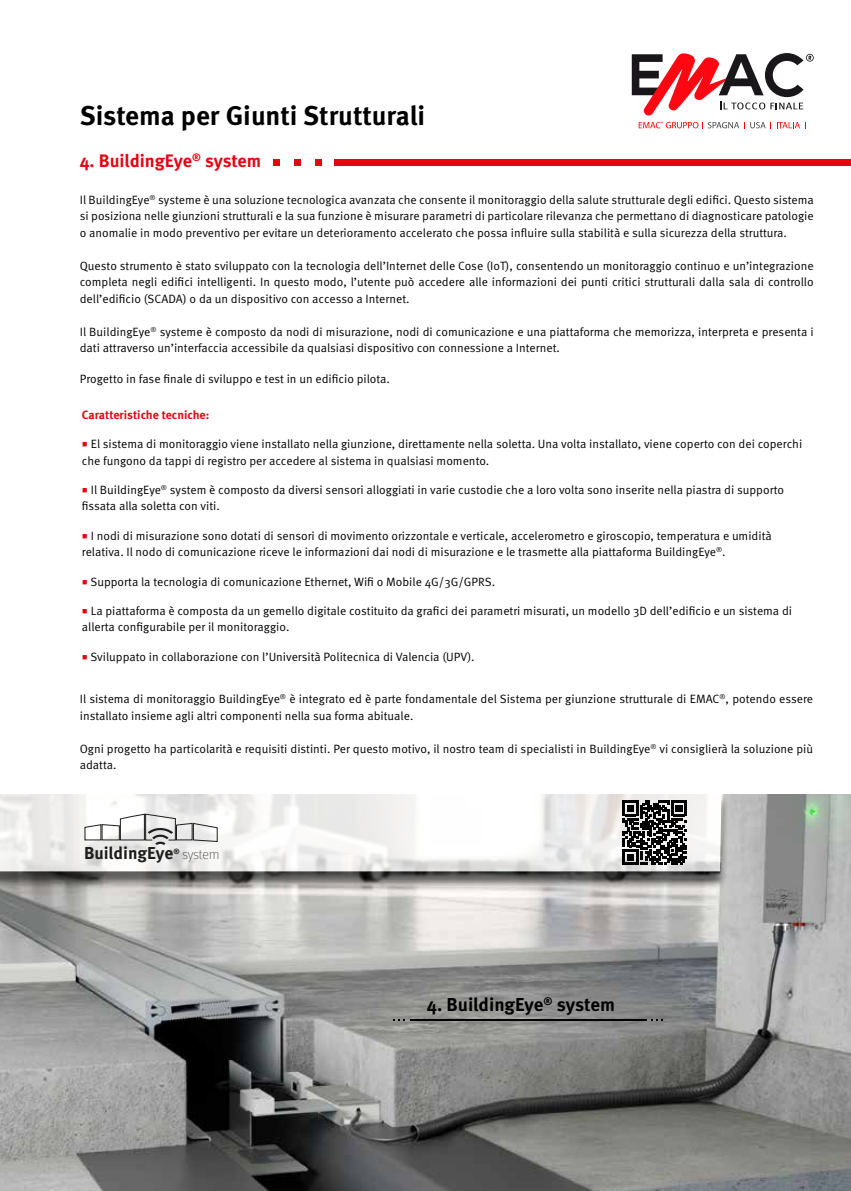
<style>
.page{position:relative;width:851px;height:1191px;background:#fff}
.page>*{position:absolute;margin:0;border:0;box-sizing:border-box;transform-origin:0 0}
.t1{font:700 27px "Meta Pro";color:#000}
.t2{font:700 18.6px "Meta Pro";letter-spacing:-.005em;color:#000}
.t3{font:700 18px "Meta Pro";letter-spacing:-.005em;color:#e30613}
.t4{font:700 17.25px "Meta Pro";letter-spacing:-.005em;color:#1d1d1b}
.t5{font:100 13.95px "Meta Pro";letter-spacing:-.005em;color:#1d1d1b}
.t6{font:12px/16.5px "Meta Pro Norm";color:#000}
.t7{font:700 12px "Meta Pro";color:#e30613}
.s1{font-family:"Minion Pro";font-size:15px;color:#e30613}
</style>
<div class="page">
<svg style="left:638px;top:121px;width:162px;height:7px"></svg>
<svg style="left:631px;top:53px;width:182px;height:62px"></svg>
<div style="left:315px;top:160px;width:7px;height:6px;background:#e30613"></div>
<div style="left:294px;top:160px;width:7px;height:6px;background:#e30613"></div>
<div style="left:273px;top:160px;width:7px;height:6px;background:#e30613"></div>
<img style="left:0;top:794px;width:850px;height:397px">
<div style="left:334px;top:160px;width:516px;height:6px;background:#e30613"></div>
<hr style="left:410px;top:1019px;width:236px;height:2px;background:#000">
<svg style="left:393px;top:1019px;width:12px;height:2px"></svg>
<svg style="left:651px;top:1019px;width:11px;height:2px"></svg>
<div style="left:0;top:793px;width:729px;height:97px;background:#000;opacity:.75"></div>
<svg style="left:0;top:793px;width:721px;height:78px"></svg>
<svg style="left:84px;top:813px;width:134px;height:29px"></svg>
<svg style="left:155px;top:841px;width:10px;height:4px"></svg>
<svg style="left:622px;top:800px;width:64px;height:64px"></svg>
<h1 class="t1" style="left:80px;top:99px;width:347px">Sistema per Giunti Strutturali</h1>
<h3 class="t3" style="left:80px;top:149px;width:183px">4. BuildingEye<sup>®</sup> system</h3>
<p class="t6" style="left:80px;top:190px;width:735px;text-align:justify">Il BuildingEye<sup>®</sup> systeme è una soluzione tecnologica avanzata che consente il monitoraggio della salute strutturale degli edifici. Questo sistema si posiziona nelle giunzioni strutturali e la sua funzione è misurare parametri di particolare rilevanza che permettano di diagnosticare patologie o anomalie in modo preventivo per evitare un deterioramento accelerato che possa influire sulla stabilità e sulla sicurezza della struttura.</p>
<p class="t6" style="left:80px;top:256px;width:735px;text-align:justify">Questo strumento è stato sviluppato con la tecnologia dell’Internet delle Cose (IoT), consentendo un monitoraggio continuo e un’integrazione completa negli edifici intelligenti. In questo modo, l’utente può accedere alle informazioni dei punti critici strutturali dalla sala di controllo dell’edificio (SCADA) o da un dispositivo con accesso a Internet.</p>
<p class="t6" style="left:80px;top:322px;width:735px">Il BuildingEye<sup>®</sup> systeme è composto da nodi di misurazione, nodi di comunicazione e una piattaforma che memorizza, interpreta e presenta i dati attraverso un’interfaccia accessibile da qualsiasi dispositivo con connessione a Internet.</p>
<p class="t6" style="left:80px;top:370px;width:312px">Progetto in fase finale di sviluppo e test in un edificio pilota.</p>
<p class="t7" style="left:82px;top:407px;width:129px">Caratteristiche tecniche:</p>
<p class="t6" style="left:82px;top:435px;width:721px"><span class="s1">■</span> El sistema di monitoraggio viene installato nella giunzione, direttamente nella soletta. Una volta installato, viene coperto con dei coperchi che fungono da tappi di registro per accedere al sistema in qualsiasi momento.</p>
<p class="t6" style="left:82px;top:481px;width:703px"><span class="s1">■</span> Il BuildingEye<sup>®</sup> system è composto da diversi sensori alloggiati in varie custodie che a loro volta sono inserite nella piastra di supporto fissata alla soletta con viti.</p>
<p class="t6" style="left:82px;top:526px;width:691px"><span class="s1">■</span> I nodi di misurazione sono dotati di sensori di movimento orizzontale e verticale, accelerometro e giroscopio, temperatura e umidità relativa. Il nodo di comunicazione riceve le informazioni dai nodi di misurazione e le trasmette alla piattaforma BuildingEye<sup>®</sup>.</p>
<p class="t6" style="left:82px;top:572px;width:414px"><span class="s1">■</span> Supporta la tecnologia di comunicazione Ethernet, Wifi o Mobile 4G/3G/GPRS.</p>
<p class="t6" style="left:82px;top:601px;width:711px"><span class="s1">■</span> La piattaforma è composta da un gemello digitale costituito da grafici dei parametri misurati, un modello 3D dell’edificio e un sistema di allerta configurabile per il monitoraggio.</p>
<p class="t6" style="left:82px;top:647px;width:394px"><span class="s1">■</span> Sviluppato in collaborazione con l’Università Politecnica di Valencia (UPV).</p>
<p class="t6" style="left:80px;top:690px;width:734px">Il sistema di monitoraggio BuildingEye<sup>®</sup> è integrato ed è parte fondamentale del Sistema per giunzione strutturale di EMAC<sup>®</sup>, potendo essere installato insieme agli altri componenti nella sua forma abituale.</p>
<p class="t6" style="left:80px;top:739px;width:734px">Ogni progetto ha particolarità e requisiti distinti. Per questo motivo, il nostro team di specialisti in BuildingEye<sup>®</sup> vi consiglierà la soluzione più adatta.</p>
<h3 class="t4" style="left:84px;top:841px;width:91px">BuildingEye</h3>
<p class="t5" style="left:173px;top:844px;width:47px"><sup>®</sup> system</p>
<h2 class="t2" style="left:426px;top:993px;width:190px">4. BuildingEye<sup>®</sup> system</h2>
</div>
